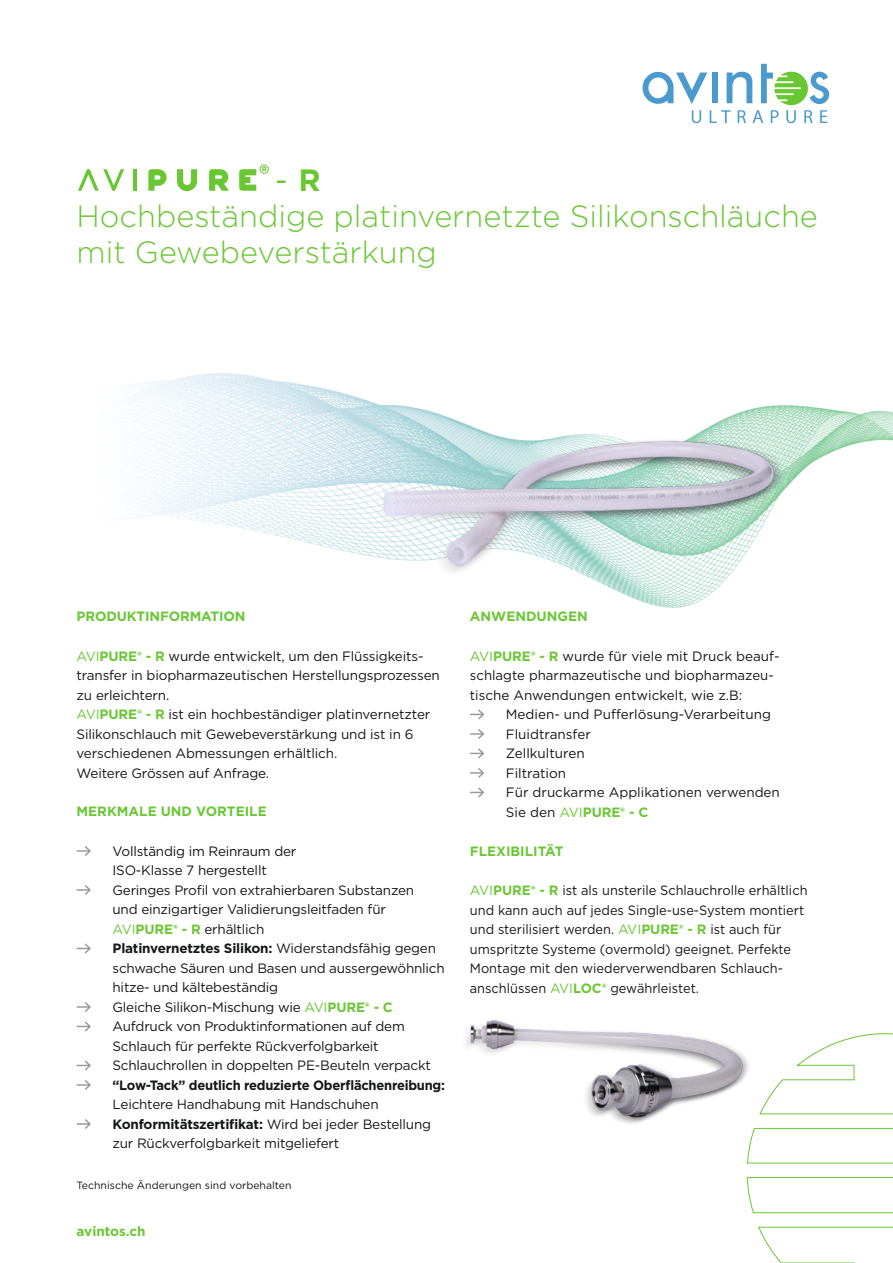
<style>
.page{position:relative;width:893px;height:1263px;background:#fff}
.page>*{position:absolute;margin:0;border:0;box-sizing:border-box;transform-origin:0 0}
.t1{font:300 30.75px "Gotham";color:#6ac734}
.t2{font:30.75px "Gotham";color:#6ac734}
.t3{font:13.5px/19.5px "Gotham";letter-spacing:-.01em;color:#151616}
.t4{font:13.5px/19.5px "Gotham";letter-spacing:-.01em;color:#151616;scale:.95 1}
.t5{font:700 13.5px/19.5px "Gotham";letter-spacing:-.02em;color:#151616;scale:.96 1}
.t6{font:700 13.5px "Gotham";color:#6ac734}
.t7{font:10.5px "Gotham";color:#151616}
.s1{font-weight:700}
.s2{color:#6ac734}
.s3{font-weight:700;color:#6ac734}
.s4{font-weight:400}
</style>
<div class="page">
<svg style="left:746px;top:1033px;width:147px;height:230px"></svg>
<svg style="left:642px;top:64px;width:187px;height:59px"></svg>
<img style="left:137px;top:373px;width:756px;height:235px">
<svg style="left:148px;top:169px;width:19px;height:22px"></svg>
<svg style="left:177px;top:169px;width:20px;height:22px"></svg>
<svg style="left:209px;top:169px;width:20px;height:22px"></svg>
<svg style="left:239px;top:165px;width:30px;height:26px"></svg>
<svg style="left:78px;top:169px;width:46px;height:22px"></svg>
<hr style="left:133px;top:169px;width:3px;height:22px;background:#6ac734">
<svg style="left:77px;top:846px;width:14px;height:10px"></svg>
<svg style="left:77px;top:885px;width:14px;height:10px"></svg>
<svg style="left:77px;top:943px;width:14px;height:10px"></svg>
<svg style="left:77px;top:1002px;width:14px;height:10px"></svg>
<svg style="left:77px;top:1021px;width:14px;height:10px"></svg>
<svg style="left:77px;top:1060px;width:14px;height:10px"></svg>
<svg style="left:77px;top:1080px;width:14px;height:10px"></svg>
<svg style="left:77px;top:1119px;width:14px;height:10px"></svg>
<svg style="left:470px;top:709px;width:14px;height:10px"></svg>
<svg style="left:470px;top:729px;width:14px;height:10px"></svg>
<svg style="left:470px;top:748px;width:14px;height:10px"></svg>
<svg style="left:470px;top:768px;width:14px;height:10px"></svg>
<svg style="left:470px;top:787px;width:14px;height:10px"></svg>
<img style="left:352px;top:427px;width:446px;height:163px">
<img style="left:466px;top:1020px;width:347px;height:126px">
<p class="t2" style="left:275px;top:160px;width:47px">- <span class="s1">R</span></p>
<p class="t1" style="left:77px;top:196px;width:743px">Hochbeständige platinvernetzte Silikonschläuche</p>
<p class="t1" style="left:77px;top:232px;width:362px">mit Gewebeverstärkung</p>
<p class="t6" style="left:77px;top:607px;width:171px">PRODUKTINFORMATION</p>
<p class="t3" style="left:77px;top:646px;width:365px"><span class="s2">AVI</span><span class="s3">PURE® - R</span> wurde entwickelt, um den Flüssigkeits&shy;transfer in biopharmazeutischen Herstellungsprozessen zu erleichtern.</p>
<p class="t3" style="left:77px;top:704px;width:355px"><span class="s2">AVI</span><span class="s3">PURE® - R</span> ist ein hochbeständiger platinvernetzter</p>
<p class="t3" style="left:77px;top:724px;width:338px">Silikonschlauch mit Gewebeverstärkung und ist in 6</p>
<p class="t3" style="left:77px;top:743px;width:262px">verschiedenen Abmessungen erhältlich.</p>
<p class="t3" style="left:77px;top:763px;width:194px">Weitere Grössen auf Anfrage.</p>
<p class="t6" style="left:77px;top:802px;width:192px">MERKMALE UND VORTEILE</p>
<p class="t3" style="left:113px;top:841px;width:185px">Vollständig im Reinraum der</p>
<p class="t3" style="left:113px;top:860px;width:156px">ISO-Klasse 7 hergestellt</p>
<p class="t3" style="left:113px;top:880px;width:303px">Geringes Profil von extrahierbaren Substanzen</p>
<p class="t3" style="left:113px;top:899px;width:275px">und einzigartiger Validierungsleitfaden für</p>
<p class="t3" style="left:113px;top:919px;width:153px"><span class="s2">AVI</span><span class="s3">PURE® - R</span> erhältlich</p>
<p class="t3" style="left:113px;top:938px;width:334px"><span class="s1">Platinvernetztes Silikon:</span> Widerstandsfähig gegen schwache Säuren und Basen und aussergewöhnlich hitze- und kältebeständig</p>
<p class="t3" style="left:113px;top:997px;width:282px">Gleiche Silikon-Mischung wie <span class="s2">AVI</span><span class="s3">PURE® - C</span></p>
<p class="t3" style="left:113px;top:1016px;width:294px">Aufdruck von Produktinformationen auf dem<br>Schlauch für perfekte Rückverfolgbarkeit</p>
<p class="t3" style="left:113px;top:1055px;width:320px">Schlauchrollen in doppelten PE-Beuteln verpackt</p>
<p class="t5" style="left:113px;top:1075px;width:348px">“Low-Tack” deutlich reduzierte Oberflächenreibung:<br><span class="s4">Leichtere Handhabung mit Handschuhen</span></p>
<p class="t3" style="left:113px;top:1114px;width:320px"><span class="s1">Konformitätszertifikat:</span> Wird bei jeder Bestellung zur Rückverfolgbarkeit mitgeliefert</p>
<p class="t7" style="left:77px;top:1178px;width:217px">Technische Änderungen sind vorbehalten</p>
<p class="t6" style="left:77px;top:1222px;width:71px">avintos.ch</p>
<p class="t6" style="left:470px;top:607px;width:119px">ANWENDUNGEN</p>
<p class="t3" style="left:470px;top:646px;width:311px"><span class="s2">AVI</span><span class="s3">PURE® - R</span> wurde für viele mit Druck beauf&shy;schlagte pharmazeutische und biopharmazeu-</p>
<p class="t3" style="left:470px;top:685px;width:274px">tische Anwendungen entwickelt, wie z.B:</p>
<p class="t3" style="left:506px;top:704px;width:267px">Medien- und Pufferlösung-Verarbeitung<br>Fluidtransfer</p>
<p class="t3" style="left:506px;top:743px;width:80px">Zellkulturen</p>
<p class="t3" style="left:506px;top:763px;width:62px">Filtration</p>
<p class="t3" style="left:506px;top:782px;width:276px">Für druckarme Applikationen verwenden<br>Sie den <span class="s2">AVI</span><span class="s3">PURE® - C</span></p>
<p class="t6" style="left:470px;top:842px;width:95px">FLEXIBILITÄT</p>
<p class="t4" style="left:470px;top:880px;width:357px"><span class="s2">AVI</span><span class="s3">PURE® - R</span> ist als unsterile Schlauchrolle erhältlich und kann auch auf jedes Single-use-System montiert und sterilisiert werden. <span class="s2">AVI</span><span class="s3">PURE® - R</span> ist auch für umspritzte Systeme (overmold) geeignet. Perfekte</p>
<p class="t4" style="left:470px;top:958px;width:331px">Montage mit den wiederverwendbaren Schlauch-</p>
<p class="t4" style="left:470px;top:978px;width:243px">anschlüssen <span class="s2">AVI</span><span class="s3">LOC®</span> gewährleistet.</p>
</div>
